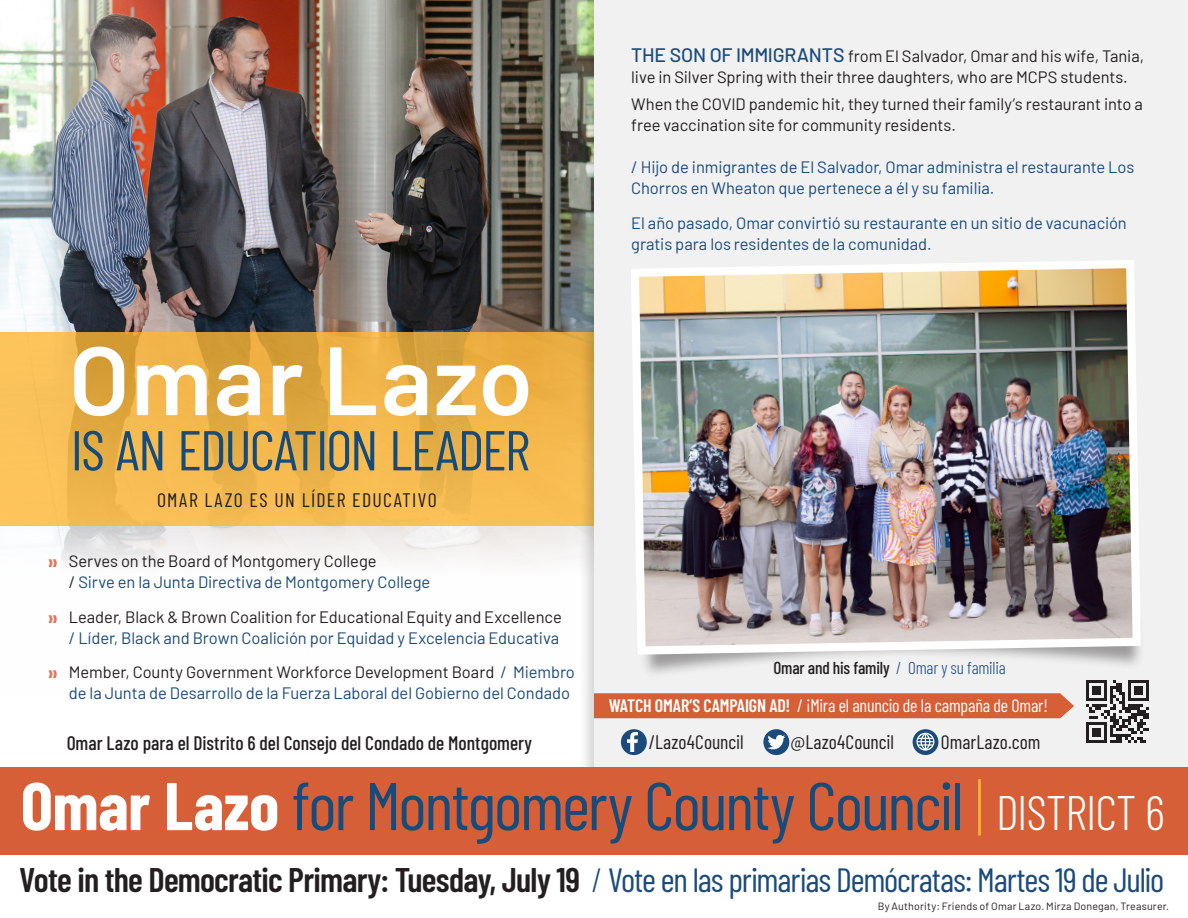
<style>
.page{position:relative;width:1188px;height:918px;background:#fff}
.page>*{position:absolute;margin:0;border:0;box-sizing:border-box;transform-origin:0 0}
.t1{font:600 96.75px "Barlow";letter-spacing:.015em;color:#fff}
.t2{font:67.35px "Barlow Condensed";letter-spacing:-.03em;color:#154c7b}
.t3{font:56.1px "Barlow Condensed";letter-spacing:-.03em;color:#154c7b}
.t4{font:33.6px "Barlow Condensed";letter-spacing:-.035em;color:#1b4b7b}
.t5{font:500 19.5px "Barlow Condensed";color:#231f20}
.t6{font:19.5px "Barlow Condensed";letter-spacing:.015em;color:#231f20}
.t7{font:19.5px "Barlow Condensed";letter-spacing:.07em;color:#231f20}
.t8{font:18px "Barlow Condensed";letter-spacing:-.01em;color:#fff}
.t9{font:500 17.25px "Barlow Condensed";letter-spacing:-.01em;color:#231f20}
.t10{font:16.5px/21px "Barlow";letter-spacing:-.005em;color:#231f20}
.t11{font:16.5px/21px "Barlow";letter-spacing:-.005em;color:#1b4b7b}
.t12{font:10.5px "Barlow";letter-spacing:.02em;color:#231f20}
.s1{font-weight:500;font-size:19.5px;color:#1b4b7b}
.s2{color:#df765c}
.s3{color:#231f20}
.s4{color:#1b4b7b}
.s5{font-weight:300;color:#1b4b7b}
.s6{font-weight:600}
.s7{font-weight:700;color:#fff}
.s8{font-weight:200;color:#ffb733}
.s9{font-weight:300;font-size:48.45px;color:#fff}
.s10{font-weight:600;font-size:34.05px;color:#231f20}
.s11{font-weight:300}
</style>
<div class="page">
<img style="left:0;top:0;width:579px;height:567px">
<svg style="left:0;top:333px;width:579px;height:193px;background:#eeb44a"></svg>
<div style="left:579px;top:0;width:609px;height:842px;background:#231f20;opacity:.2"></div>
<div style="left:594px;top:0;width:594px;height:832px;background:#f1f1f1"></div>
<div style="left:0;top:768px;width:1188px;height:87px;background:#d65f37"></div>
<svg style="left:913px;top:729px;width:25px;height:26px"></svg>
<svg style="left:916px;top:733px;width:18px;height:18px"></svg>
<div style="left:621px;top:729px;width:26px;height:26px;background:#1b4b7b;border-radius:50%"></div>
<img style="left:627px;top:732px;width:10px;height:19px">
<div style="left:763px;top:729px;width:26px;height:26px;background:#1b4b7b;border-radius:50%"></div>
<svg style="left:767px;top:735px;width:18px;height:14px"></svg>
<div style="left:639px;top:611px;width:505px;height:68px;background:#231f20;opacity:.41"></div>
<img style="left:631px;top:260px;width:513px;height:399px">
<div style="left:594px;top:693px;width:480px;height:25px;background:#d65f37"></div>
<svg style="left:1086px;top:680px;width:63px;height:63px"></svg>
<p class="t10" style="left:631px;top:44px;width:514px"><span class="s1">THE SON OF IMMIGRANTS</span> from El Salvador, Omar and his wife, Tania, live in Silver Spring with their three daughters, who are MCPS students.</p>
<p class="t10" style="left:631px;top:93px;width:513px">When the COVID pandemic hit, they turned their family’s restaurant into a free vaccination site for community residents.</p>
<p class="t11" style="left:631px;top:156px;width:505px">/ Hijo de inmigrantes de El Salvador, Omar administra el restaurante Los<br>Chorros en Wheaton que pertenece a él y su familia.</p>
<p class="t11" style="left:631px;top:211px;width:497px">El año pasado, Omar convirtió su restaurante en un sitio de vacunación gratis para los residentes de la comunidad.</p>
<p class="t1" style="left:69px;top:309px;width:466px">Omar Lazo</p>
<p class="t3" style="left:71px;top:410px;width:461px">IS AN EDUCATION LEADER</p>
<p class="t7" style="left:157px;top:486px;width:281px">OMAR LAZO ES UN LÍDER EDUCATIVO</p>
<p class="t10" style="left:49px;top:550px;width:330px"><span class="s2">❱❱</span> Serves on the Board of Montgomery College</p>
<p class="t11" style="left:69px;top:571px;width:363px"><span class="s3">/</span> Sirve en la Junta Directiva de Montgomery College</p>
<p class="t10" style="left:49px;top:605px;width:515px;text-align:right"><span class="s2">❱❱</span> Leader, Black &amp; Brown Coalition for Educational Equity and Excellence <span class="s4">/ Líder, Black and Brown Coalición por Equidad y Excelencia Educativa</span></p>
<p class="t11" style="left:49px;top:661px;width:528px;text-align:right"><span class="s2">❱❱</span> <span class="s3">Member, County Government Workforce Development Board</span> / Miembro de la Junta de Desarrollo de la Fuerza Laboral del Gobierno del Condado</p>
<p class="t5" style="left:67px;top:729px;width:467px">Omar Lazo para el Distrito 6 del Consejo del Condado de Montgomery</p>
<p class="t9" style="left:773px;top:656px;width:234px">Omar and his family <span class="s5">/ Omar y su familia</span></p>
<p class="t8" style="left:609px;top:692px;width:441px"><span class="s6">WATCH OMAR’S CAMPAIGN AD!</span> / ¡Mira el anuncio de la campaña de Omar!</p>
<p class="t6" style="left:649px;top:728px;width:97px">/Lazo4Council</p>
<p class="t6" style="left:791px;top:728px;width:105px">@Lazo4Council</p>
<p class="t6" style="left:941px;top:728px;width:101px">OmarLazo.com</p>
<p class="t2" style="left:21px;top:758px;width:1146px"><span class="s7">Omar Lazo</span> for Montgomery County Council <span class="s8">|</span> <span class="s9">DISTRICT 6</span></p>
<p class="t4" style="left:19px;top:856px;width:1147px"><span class="s10">Vote in the Democratic Primary: Tuesday, July 19</span> <span class="s11">/</span> Vote en las primarias Demócratas: Martes 19 de Julio</p>
<p class="t12" style="left:878px;top:898px;width:293px">By Authority: Friends of Omar Lazo. Mirza Donegan, Treasurer.</p>
</div>
